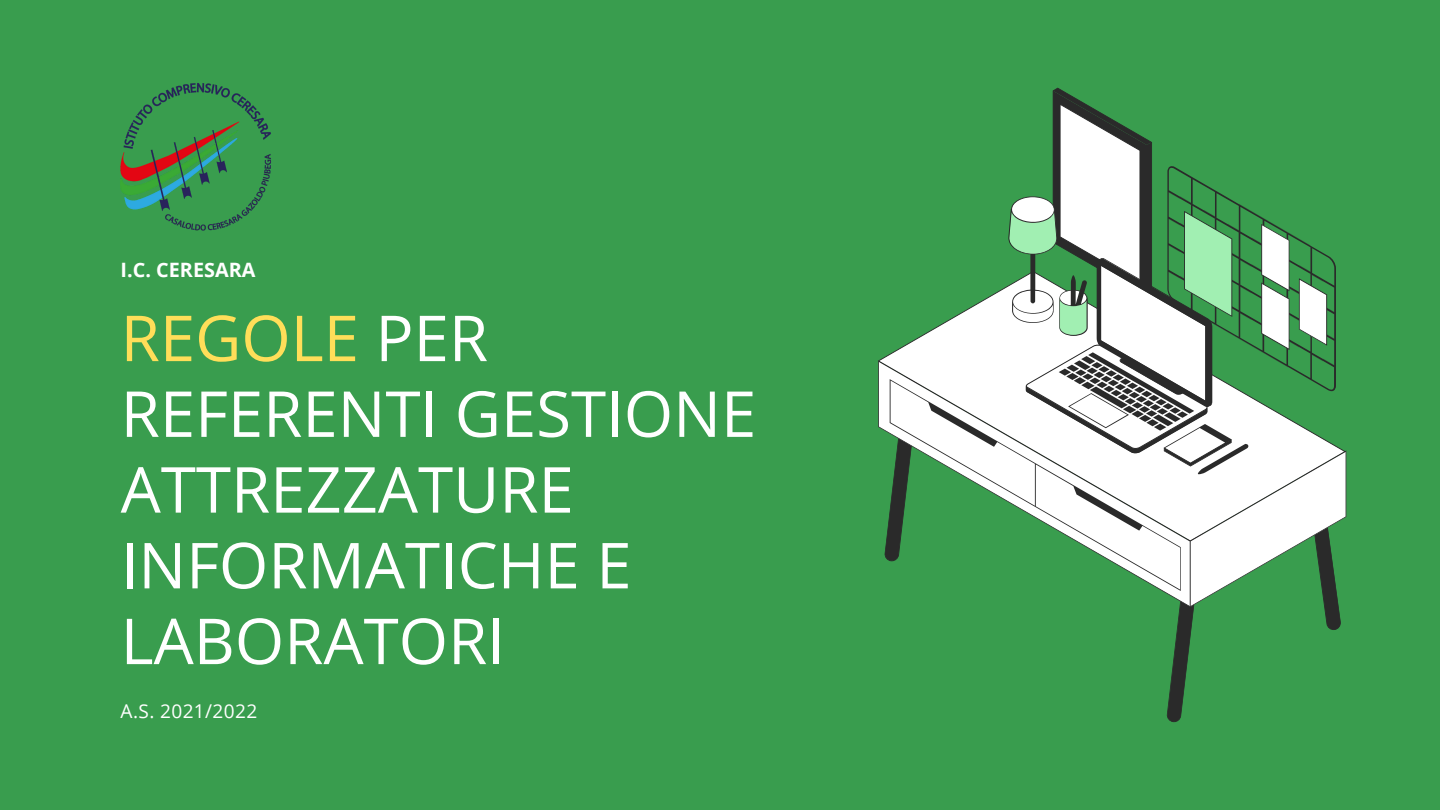
<style>
.page{position:relative;width:1440px;height:810px;background:#399d4e}
.page>*{position:absolute;margin:0;border:0;box-sizing:border-box;transform-origin:0 0}
.t1{font:63.4px/75.8px "Open Sans";color:#fff}
.t2{font:700 19.8px "Open Sans";color:#fff}
.t3{font:19.1px "Open Sans";letter-spacing:.02em;color:#fff}
.s1{color:#ffde59}
</style>
<div class="page">
<svg style="left:1052px;top:88px;width:289px;height:634px"></svg>
<svg style="left:878px;top:271px;width:468px;height:336px"></svg>
<svg style="left:1008px;top:195px;width:241px;height:279px;fill:#fff"></svg>
<img style="left:121px;top:83px;width:150px;height:148px">
<p class="t2" style="left:121px;top:256px;width:136px">I.C. CERESARA</p>
<p class="t1" style="left:121px;top:299px;width:637px"><span class="s1">REGOLE</span> PER<br>REFERENTI GESTIONE<br>ATTREZZATURE<br>INFORMATICHE E<br>LABORATORI</p>
<p class="t3" style="left:121px;top:698px;width:138px">A.S. 2021/2022</p>
</div>
